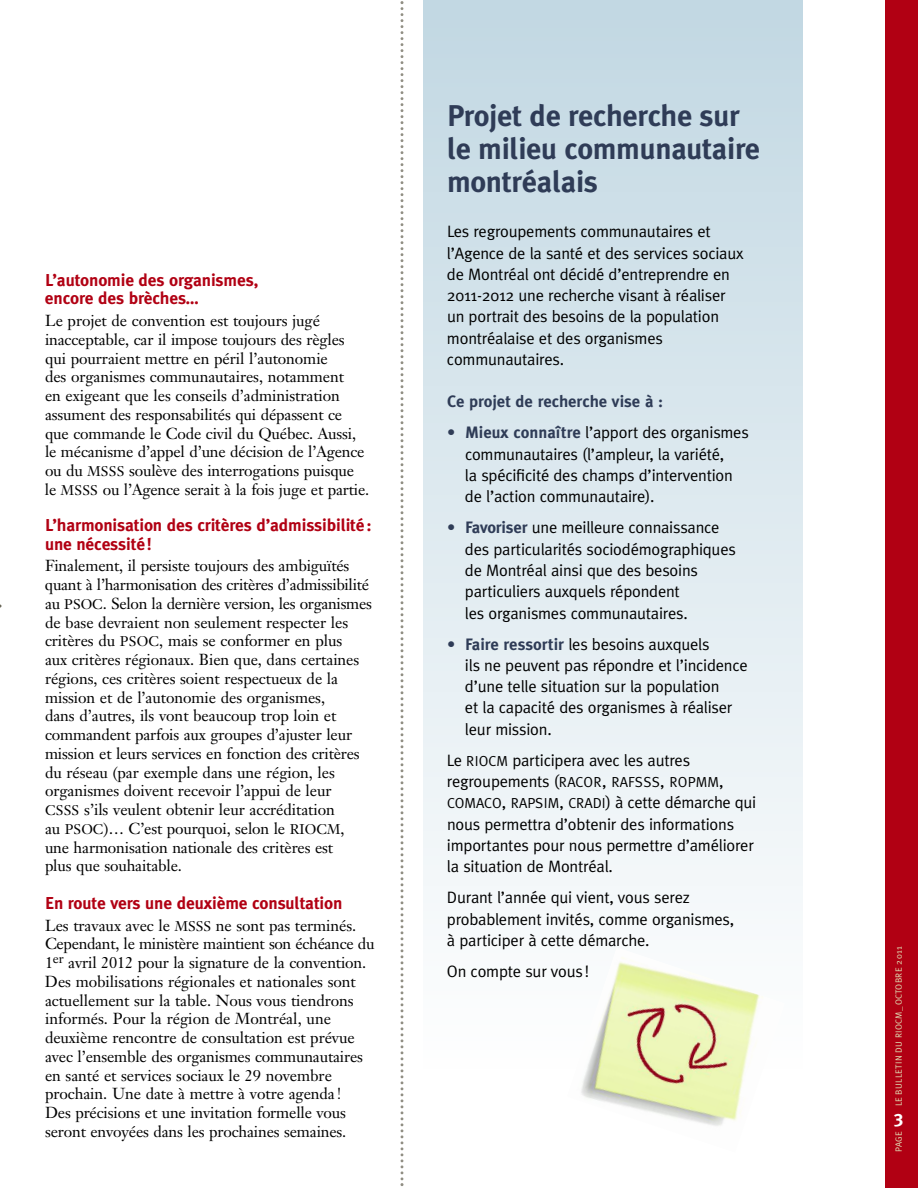
<style>
.page{position:relative;width:918px;height:1188px;background:#fff}
.page>*{position:absolute;margin:0;border:0;box-sizing:border-box;transform-origin:0 0}
.t1{font:700 30px/33px "Meta Plus";letter-spacing:-.01em;color:#2f3c57}
.t2{font:18px "Meta Plus Bold Caps";color:#fff}
.t3{font:700 17.25px/18.8px "Meta Plus";letter-spacing:-.01em;color:#b10013}
.t4{font:16.5px/21.3px "Meta Plus Normal";letter-spacing:-.015em;color:#000}
.t5{font:700 16.5px "Meta Plus";color:#2f3c57}
.t6{font:15.75px/18.8px "Janson Text";letter-spacing:-.005em;color:#000}
.t7{font:9px "Meta Plus Normal";letter-spacing:.03em;color:#e0e3b7}
.s1{font-size:13.8px}
.s2{color:#2f3c57}
.s3{font-family:"Meta Plus";font-weight:700;color:#2f3c57}
.s4{font-size:14.55px}
</style>
<div class="page">
<svg style="left:400px;top:1px;width:4px;height:1185px"></svg>
<div style="left:423px;top:0;width:379px;height:1069px;background:linear-gradient(to bottom,#c2d8e3,#fefefe)"></div>
<div style="left:885px;top:0;width:33px;height:1188px;background:#b10013"></div>
<img style="left:567px;top:948px;width:218px;height:178px">
<p class="t3" style="left:45px;top:270px;width:215px">L’autonomie des organismes, encore des brèches…</p>
<p class="t6" style="left:45px;top:313px;width:326px">Le projet de convention est toujours jugé inacceptable, car il impose toujours des règles qui pourraient mettre en péril l’autonomie<br>des organismes communautaires, notamment<br>en exigeant que les conseils d’administration assument des responsabilités qui dépassent ce que commande le Code civil du Québec. Aussi, le mécanisme d’appel d’une décision de l’Agence ou du <span class="s1">MSSS</span> soulève des interrogations puisque le <span class="s1">MSSS</span> ou l’Agence serait à la fois juge et partie.</p>
<p class="t3" style="left:45px;top:516px;width:328px">L’harmonisation des critères d’admissibilité: une nécessité!</p>
<p class="t6" style="left:45px;top:558px;width:328px">Finalement, il persiste toujours des ambiguïtés quant à l’harmonisation des critères d’admissibilité au <span class="s1">PSOC</span>. Selon la dernière version, les organismes de base devraient non seulement respecter les critères du <span class="s1">PSOC</span>, mais se conformer en plus<br>aux critères régionaux. Bien que, dans certaines régions, ces critères soient respectueux de la mission et de l’autonomie des organismes,<br>dans d’autres, ils vont beaucoup trop loin et commandent parfois aux groupes d’ajuster leur mission et leurs services en fonction des critères du réseau (par exemple dans une région, les organismes doivent recevoir l’appui de leur<br><span class="s1">CSSS</span> s’ils veulent obtenir leur accréditation<br>au <span class="s1">PSOC</span>)… C’est pourquoi, selon le <span class="s1">RIOCM</span>, une harmonisation nationale des critères est<br>plus que souhaitable.</p>
<p class="t3" style="left:45px;top:894px;width:299px">En route vers une deuxième consultation</p>
<p class="t6" style="left:45px;top:918px;width:331px">Les travaux avec le <span class="s1">MSSS</span> ne sont pas terminés.<br>Cependant, le ministère maintient son échéance du 1<sup>er</sup> avril 2012 pour la signature de la convention.<br>Des mobilisations régionales et nationales sont actuellement sur la table. Nous vous tiendrons informés. Pour la région de Montréal, une deuxième rencontre de consultation est prévue avec l’ensemble des organismes communautaires en santé et services sociaux le 29 novembre prochain. Une date à mettre à votre agenda!<br>Des précisions et une invitation formelle vous seront envoyées dans les prochaines semaines.</p>
<h1 class="t1" style="left:447px;top:99px;width:315px">Projet de recherche sur le milieu communautaire montréalais</h1>
<p class="t4" style="left:447px;top:221px;width:298px">Les regroupements communautaires et l’Agence de la santé et des services sociaux de Montréal ont décidé d’entreprendre en 2011-2012 une recherche visant à réaliser un portrait des besoins de la population montréalaise et des organismes communautaires.</p>
<p class="t5" style="left:447px;top:392px;width:218px">Ce projet de recherche vise à :</p>
<p class="t4" style="left:465px;top:422px;width:285px;text-indent:-18px"><span class="s2">•</span> <span class="s3">Mieux connaître</span> l’apport des organismes communautaires (l’ampleur, la variété,<br>la spécificité des champs d’intervention de l’action communautaire).</p>
<p class="t4" style="left:465px;top:517px;width:273px;text-indent:-18px"><span class="s3">• Favoriser</span> une meilleure connaissance des particularités sociodémographiques de Montréal ainsi que des besoins particuliers auxquels répondent<br>les organismes communautaires.</p>
<p class="t4" style="left:465px;top:633px;width:284px;text-indent:-18px"><span class="s3">• Faire ressortir</span> les besoins auxquels<br>ils ne peuvent pas répondre et l’incidence d’une telle situation sur la population<br>et la capacité des organismes à réaliser leur mission.</p>
<p class="t4" style="left:447px;top:749px;width:311px">Le <span class="s4">RIOCM</span> participera avec les autres regroupements (<span class="s4">RACOR</span>, <span class="s4">RAFSSS</span>, <span class="s4">ROPMM</span>, <span class="s4">COMACO</span>, <span class="s4">RAPSIM</span>, <span class="s4">CRADI</span>) à cette démarche qui nous permettra d’obtenir des informations importantes pour nous permettre d’améliorer la situation de Montréal.</p>
<p class="t4" style="left:447px;top:887px;width:289px">Durant l’année qui vient, vous serez probablement invités, comme organismes, à participer à cette démarche.</p>
<p class="t4" style="left:447px;top:961px;width:144px">On compte sur vous!</p>
<p class="t7" style="left:894px;top:1106px;width:161px;rotate:-90deg">LE BULLETIN DU RIOCM_OCTOBRE 2011</p>
<p class="t2" style="left:894px;top:1109px;width:11px">3</p>
<p class="t7" style="left:894px;top:1152px;width:22px;rotate:-90deg">PAGE</p>
</div>
